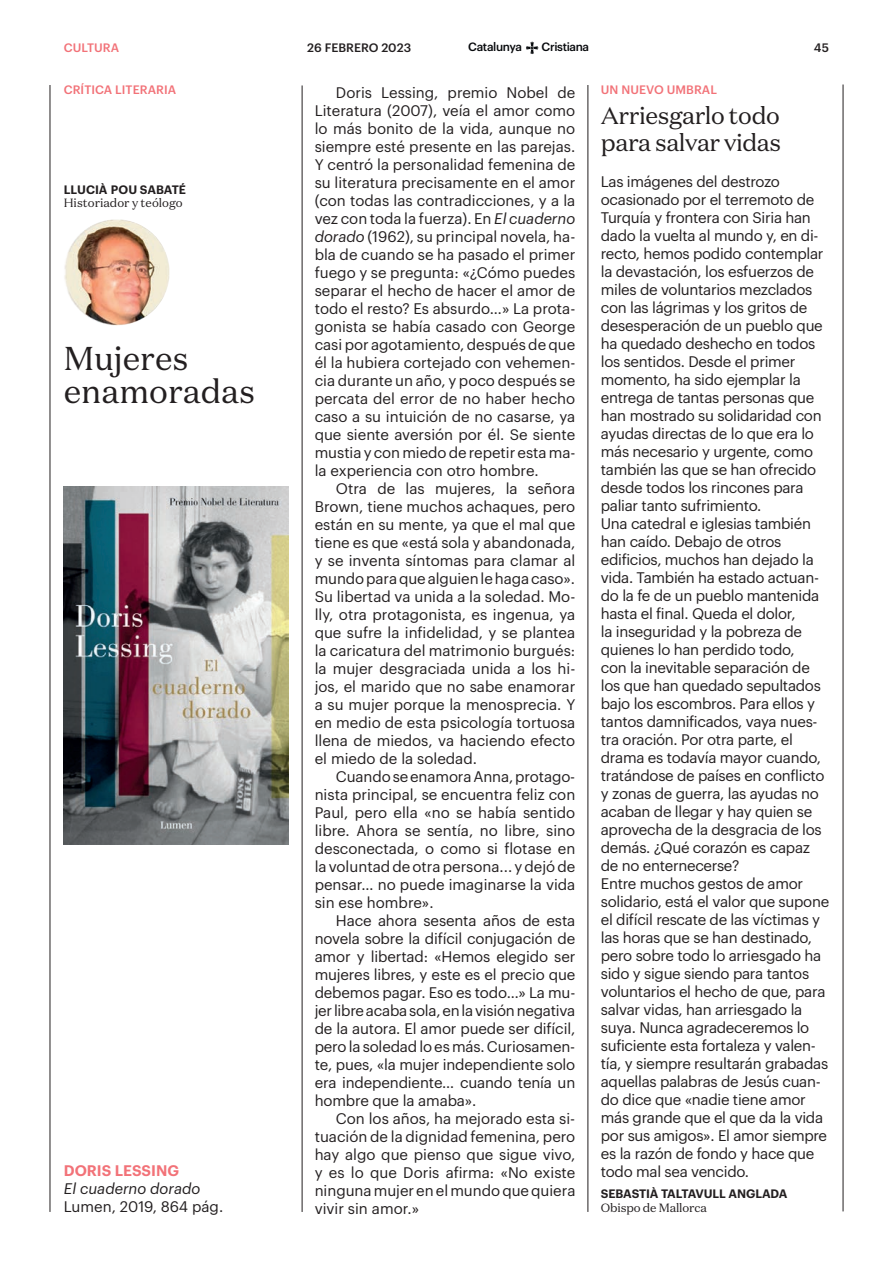
<style>
.page{position:relative;width:893px;height:1263px;background:#fff}
.page>*{position:absolute;margin:0;border:0;box-sizing:border-box;transform-origin:0 0}
.t1{font:33px/33px "Domaine Text";color:#231f20}
.t2{font:24px/27px "Domaine Text";letter-spacing:-.02em;color:#231f20}
.t3{font:15px/18px "Graphik";letter-spacing:-.02em;color:#231f20;text-align:justify}
.t4{font:15px "Graphik";color:#231f20}
.t5{font:italic 15px "Graphik";color:#231f20}
.t6{font:600 15px "Graphik";color:#f27278}
.t7{font:600 12px "Graphik";letter-spacing:-.005em;color:#231f20}
.t8{font:500 12px "Graphik";letter-spacing:.005em;color:#f27278}
.t9{font:12px "Domaine Text";color:#231f20}
.t10{font:500 12px "Graphik";color:#231f20}
.t11{font:500 11.85px "Graphik";letter-spacing:-.03em;color:#07090c}
.s1{font-style:italic}
</style>
<div class="page">
<svg style="left:526px;top:42px;width:12px;height:12px"></svg>
<hr style="left:843px;top:85px;width:1px;height:1126px;background:#231f20">
<hr style="left:50px;top:85px;width:1px;height:1127px;background:#231f20">
<hr style="left:302px;top:85px;width:1px;height:1127px;background:#231f20">
<hr style="left:588px;top:85px;width:1px;height:1127px;background:#231f20">
<img style="left:64px;top:486px;width:225px;height:358px">
<img style="left:63px;top:219px;width:107px;height:107px;border-radius:53px">
<p class="t8" style="left:64px;top:39px;width:57px">CULTURA</p>
<p class="t10" style="left:307px;top:38px;width:105px">26 FEBRERO 2023</p>
<p class="t11" style="left:468px;top:38px;width:55px">Catalunya</p>
<p class="t11" style="left:542px;top:38px;width:49px">Cristiana</p>
<p class="t10" style="left:814px;top:38px;width:17px">45</p>
<p class="t8" style="left:601px;top:81px;width:118px">UN NUEVO UMBRAL</p>
<p class="t8" style="left:64px;top:81px;width:114px">CRÍTICA LITERARIA</p>
<p class="t3" style="left:315px;top:82px;width:262px;text-indent:21px">Doris Lessing, premio Nobel de Literatura (2007), veía el amor como lo más bonito de la vida, aunque no siempre esté presente en las parejas.<br>Y centró la personalidad femenina de su literatura precisamente en el amor (con todas las contradicciones, y a la vez con toda la fuerza). En <span class="s1">El cuaderno dorado</span> (1962), su principal novela, ha&shy;bla de cuando se ha pasado el primer fuego y se pregunta: «¿Cómo puedes separar el hecho de hacer el amor de todo el resto? Es absurdo…» La prota&shy;gonista se había casado con George casi por agotamiento, después de que él la hubiera cortejado con vehemen&shy;cia durante un año, y poco después se percata del error de no haber hecho caso a su intuición de no casarse, ya que siente aversión por él. Se siente mustia y con miedo de repetir esta ma&shy;la experiencia con otro hombre.</p>
<p class="t3" style="left:315px;top:478px;width:262px;text-indent:21px">Otra de las mujeres, la señora Brown, tiene muchos achaques, pero están en su mente, ya que el mal que tiene es que «está sola y abandonada, y se inventa síntomas para clamar al mundo para que alguien le haga caso».<br>Su libertad va unida a la soledad. Mo&shy;lly, otra protagonista, es ingenua, ya que sufre la infidelidad, y se plantea la caricatura del matrimonio burgués: la mujer desgraciada unida a los hi&shy;jos, el marido que no sabe enamorar a su mujer porque la menosprecia. Y en medio de esta psicología tortuosa llena de miedos, va haciendo efecto el miedo de la soledad.</p>
<p class="t3" style="left:315px;top:766px;width:262px;text-indent:21px">Cuando se enamora Anna, protago&shy;nista principal, se encuentra feliz con Paul, pero ella «no se había sentido libre. Ahora se sentía, no libre, sino desconectada, o como si flotase en la voluntad de otra persona... y dejó de pensar… no puede imaginarse la vida sin ese hombre».</p>
<p class="t3" style="left:315px;top:910px;width:262px;text-indent:21px">Hace ahora sesenta años de esta novela sobre la difícil conjugación de amor y libertad: «Hemos elegido ser mujeres libres, y este es el precio que debemos pagar. Eso es todo…» La mu&shy;jer libre acaba sola, en la visión negativa de la autora. El amor puede ser difícil, pero la soledad lo es más. Curiosamen&shy;te, pues, «la mujer independiente solo era independiente… cuando tenía un hombre que la amaba».</p>
<p class="t3" style="left:315px;top:1108px;width:262px;text-indent:21px">Con los años, ha mejorado esta si&shy;tuación de la dignidad femenina, pero hay algo que pienso que sigue vivo, y es lo que Doris afirma: «No existe ninguna mujer en el mundo que quiera vivir sin amor.»</p>
<h2 class="t2" style="left:601px;top:102px;width:182px">Arriesgarlo todo para salvar vidas</h2>
<p class="t3" style="left:601px;top:172px;width:230px;text-align:left">Las imágenes del destrozo ocasionado por el terremoto de<br>Turquía y frontera con Siria han dado la vuelta al mundo y, en di&shy;recto, hemos podido contemplar la devastación, los esfuerzos de miles de voluntarios mezclados con las lágrimas y los gritos de desesperación de un pueblo que ha quedado deshecho en todos los sentidos. Desde el primer momento, ha sido ejemplar la entrega de tantas personas que han mostrado su solidaridad con ayudas directas de lo que era lo más necesario y urgente, como también las que se han ofrecido desde todos los rincones para paliar tanto sufrimiento.<br>Una catedral e iglesias también han caído. Debajo de otros edificios, muchos han dejado la vida. También ha estado actuan&shy;do la fe de un pueblo mantenida hasta el final. Queda el dolor,<br>la inseguridad y la pobreza de quienes lo han perdido todo,<br>con la inevitable separación de los que han quedado sepultados bajo los escombros. Para ellos y tantos damnificados, vaya nues&shy;tra oración. Por otra parte, el drama es todavía mayor cuando, tratándose de países en conflicto y zonas de guerra, las ayudas no acaban de llegar y hay quien se aprovecha de la desgracia de los demás. ¿Qué corazón es capaz de no enternecerse?<br>Entre muchos gestos de amor solidario, está el valor que supone el difícil rescate de las víctimas y las horas que se han destinado, pero sobre todo lo arriesgado ha sido y sigue siendo para tantos voluntarios el hecho de que, para salvar vidas, han arriesgado la suya. Nunca agradeceremos lo suficiente esta fortaleza y valen&shy;tía, y siempre resultarán grabadas aquellas palabras de Jesús cuan&shy;do dice que «nadie tiene amor más grande que el que da la vida por sus amigos». El amor siempre es la razón de fondo y hace que</p>
<p class="t7" style="left:64px;top:180px;width:124px">LLUCIÀ POU SABATÉ</p>
<p class="t9" style="left:64px;top:195px;width:121px">Historiador y teólogo</p>
<h1 class="t1" style="left:64px;top:342px;width:193px">Mujeres enamoradas</h1>
<p class="t6" style="left:64px;top:1159px;width:117px">DORIS LESSING</p>
<p class="t3" style="left:601px;top:1162px;width:150px">todo mal sea vencido.</p>
<p class="t5" style="left:64px;top:1178px;width:138px">El cuaderno dorado</p>
<p class="t4" style="left:64px;top:1196px;width:161px">Lumen, 2019, 864 pág.</p>
<p class="t7" style="left:601px;top:1185px;width:188px">SEBASTIÀ TALTAVULL ANGLADA</p>
<p class="t9" style="left:601px;top:1200px;width:108px">Obispo de Mallorca</p>
</div>
